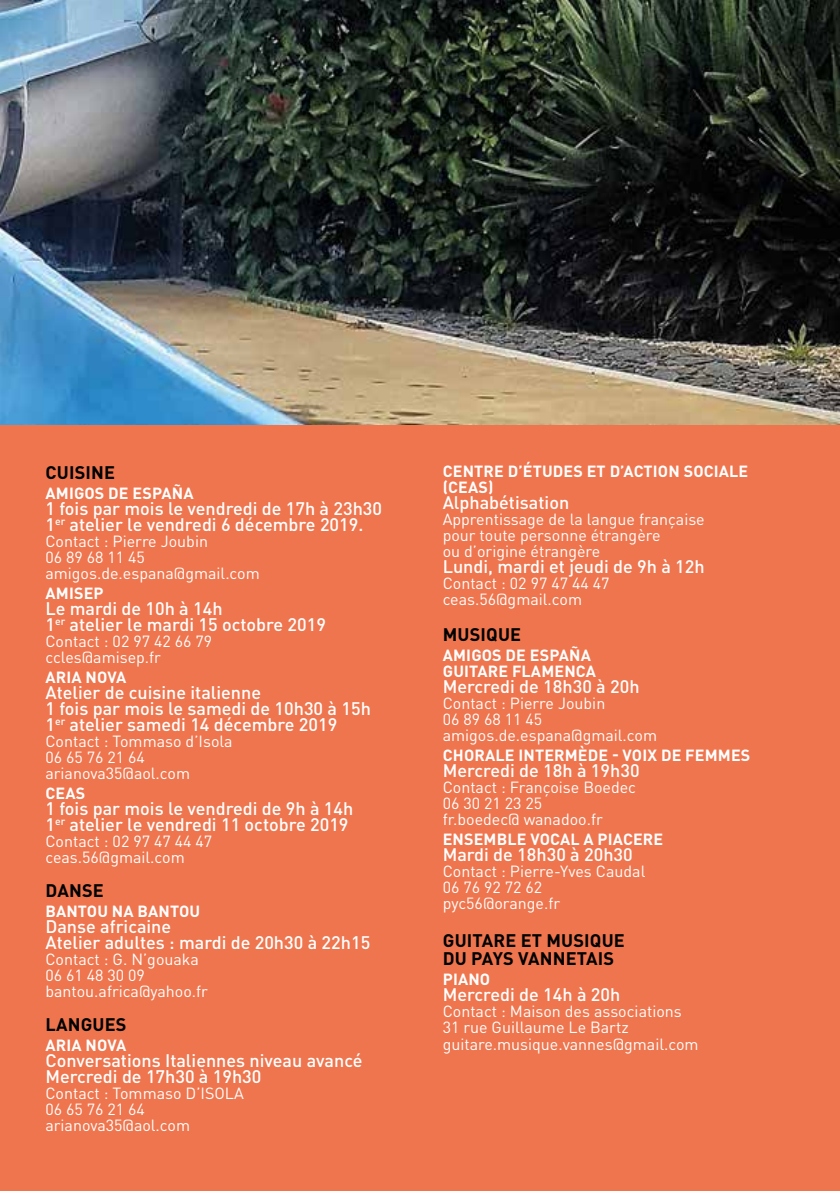
<style>
.page{position:relative;width:840px;height:1191px;background:#fff}
.page>*{position:absolute;margin:0;border:0;box-sizing:border-box;transform-origin:0 0}
.t1{font:500 18px/16px "DINOT";color:#fff}
.t2{font:700 18px/18px "DINOT";letter-spacing:.01em;color:#000}
.t3{font:16px/16px "DINOT";color:#fff}
.t4{font:700 16px/16px "DINOT";letter-spacing:.01em;color:#fff}
</style>
<div class="page">
<img style="left:0;top:0;width:839px;height:425px">
<div style="left:0;top:425px;width:839px;height:766px;background:#ee754d"></div>
<p class="t2" style="left:45px;top:463px;width:71px">CUISINE</p>
<p class="t4" style="left:45px;top:484px;width:149px">AMIGOS DE ESPAÑA</p>
<p class="t1" style="left:45px;top:500px;width:338px">1 fois par mois le vendredi de 17h à 23h30<br>1<sup>er</sup> atelier le vendredi 6 décembre 2019.</p>
<p class="t3" style="left:45px;top:533px;width:216px">Contact : Pierre Joubin<br>06 89 68 11 45 amigos.de.espana@gmail.com</p>
<p class="t4" style="left:45px;top:584px;width:60px">AMISEP</p>
<p class="t1" style="left:45px;top:600px;width:282px">Le mardi de 10h à 14h<br>1<sup>er</sup> atelier le mardi 15 octobre 2019</p>
<p class="t3" style="left:45px;top:633px;width:168px">Contact : 02 97 42 66 79 ccles@amisep.fr</p>
<p class="t4" style="left:45px;top:668px;width:82px">ARIA NOVA</p>
<p class="t1" style="left:45px;top:684px;width:327px">Atelier de cuisine italienne<br>1 fois par mois le samedi de 10h30 à 15h<br>1<sup>er</sup> atelier samedi 14 décembre 2019</p>
<p class="t3" style="left:45px;top:733px;width:189px">Contact : Tommaso d’Isola<br>06 65 76 21 64 arianova35@aol.com</p>
<p class="t4" style="left:45px;top:784px;width:41px">CEAS</p>
<p class="t1" style="left:45px;top:800px;width:309px">1 fois par mois le vendredi de 9h à 14h<br>1<sup>er</sup> atelier le vendredi 11 octobre 2019</p>
<p class="t3" style="left:45px;top:833px;width:168px">Contact : 02 97 47 44 47 ceas.56@gmail.com</p>
<p class="t2" style="left:45px;top:881px;width:60px">DANSE</p>
<p class="t4" style="left:45px;top:902px;width:156px">BANTOU NA BANTOU</p>
<p class="t1" style="left:45px;top:918px;width:326px">Danse africaine<br>Atelier adultes : mardi de 20h30 à 22h15</p>
<p class="t3" style="left:45px;top:951px;width:164px">Contact : G. N’gouaka<br>06 61 48 30 09 bantou.africa@yahoo.fr</p>
<p class="t2" style="left:45px;top:1015px;width:82px">LANGUES</p>
<p class="t4" style="left:45px;top:1036px;width:82px">ARIA NOVA</p>
<p class="t1" style="left:45px;top:1052px;width:318px">Conversations Italiennes niveau avancé<br>Mercredi de 17h30 à 19h30</p>
<p class="t3" style="left:45px;top:1085px;width:200px">Contact : Tommaso D’ISOLA<br>06 65 76 21 64 arianova35@aol.com</p>
<p class="t4" style="left:442px;top:463px;width:307px">CENTRE D’ÉTUDES ET D’ACTION SOCIALE (CEAS)</p>
<p class="t1" style="left:442px;top:494px;width:128px">Alphabétisation</p>
<p class="t3" style="left:442px;top:511px;width:263px">Apprentissage de la langue française pour toute personne étrangère<br>ou d’origine étrangère</p>
<p class="t1" style="left:442px;top:558px;width:263px">Lundi, mardi et jeudi de 9h à 12h</p>
<p class="t3" style="left:442px;top:575px;width:168px">Contact : 02 97 47 44 47 ceas.56@gmail.com</p>
<p class="t2" style="left:442px;top:625px;width:80px">MUSIQUE</p>
<p class="t4" style="left:442px;top:647px;width:155px">AMIGOS DE ESPAÑA<br>GUITARE FLAMENCA</p>
<p class="t1" style="left:442px;top:678px;width:198px">Mercredi de 18h30 à 20h</p>
<p class="t3" style="left:442px;top:695px;width:216px">Contact : Pierre Joubin<br>06 89 68 11 45 amigos.de.espana@gmail.com</p>
<p class="t4" style="left:442px;top:747px;width:309px">CHORALE INTERMÈDE - VOIX DE FEMMES</p>
<p class="t1" style="left:442px;top:762px;width:198px">Mercredi de 18h à 19h30</p>
<p class="t3" style="left:442px;top:779px;width:195px">Contact : Françoise Boedec<br>06 30 21 23 25<br>fr.boedec@ wanadoo.fr</p>
<p class="t4" style="left:442px;top:831px;width:222px">ENSEMBLE VOCAL A PIACERE</p>
<p class="t1" style="left:442px;top:846px;width:191px">Mardi de 18h30 à 20h30</p>
<p class="t3" style="left:442px;top:863px;width:204px">Contact : Pierre-Yves Caudal<br>06 76 92 72 62 pyc56@orange.fr</p>
<p class="t2" style="left:442px;top:931px;width:183px">GUITARE ET MUSIQUE<br>DU PAYS VANNETAIS</p>
<p class="t4" style="left:442px;top:971px;width:49px">PIANO</p>
<p class="t1" style="left:442px;top:986px;width:179px">Mercredi de 14h à 20h</p>
<p class="t3" style="left:442px;top:1003px;width:257px">Contact : Maison des associations<br>31 rue Guillaume Le Bartz guitare.musique.vannes@gmail.com</p>
</div>
